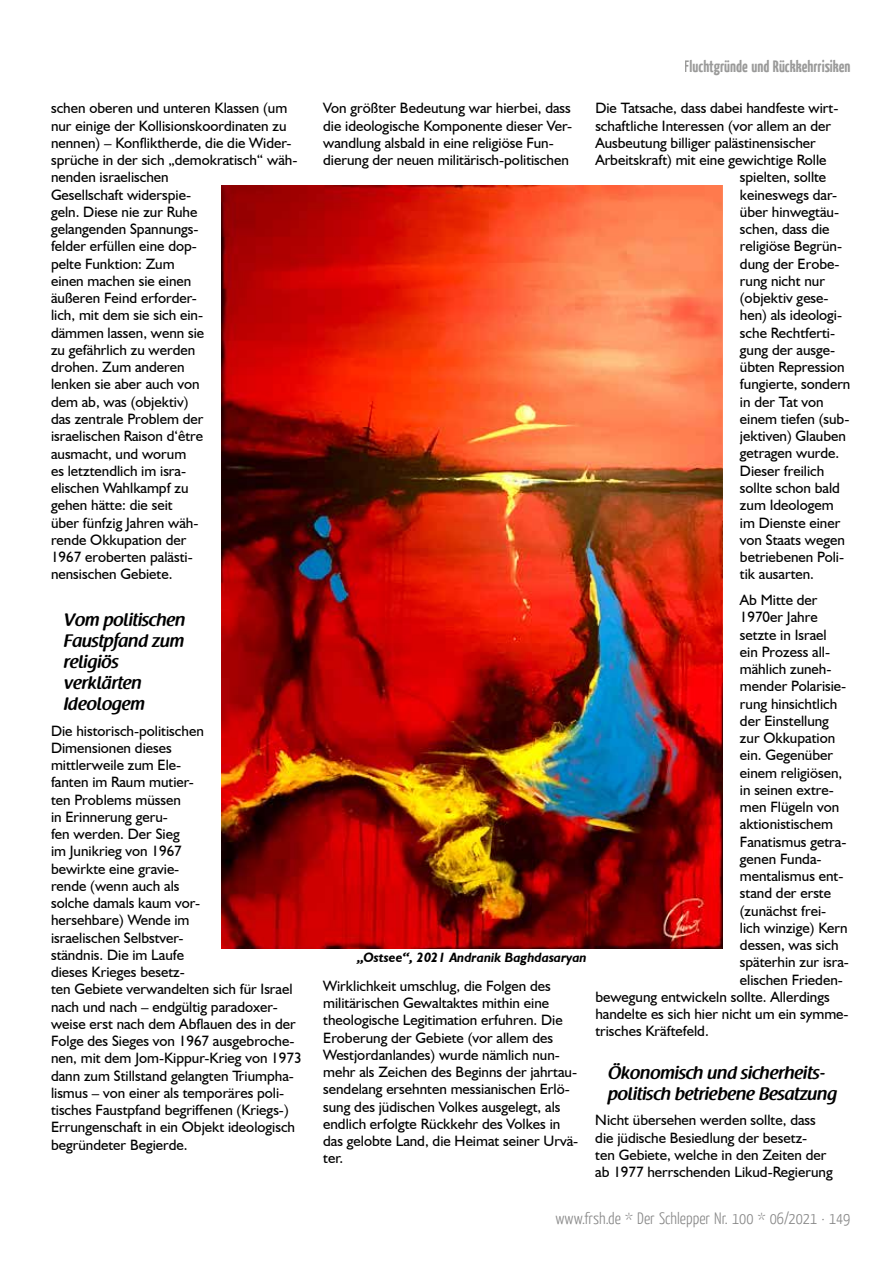
<style>
.page{position:relative;width:893px;height:1263px;background:#fff}
.page>*{position:absolute;margin:0;border:0;box-sizing:border-box;transform-origin:0 0}
.t1{font:600 18px/21px "Raspoutine";color:#000}
.t2{font:300 16.5px "Yanone Kaffeesatz";color:#878787}
.t3{font:700 16.5px "Yanone Kaffeesatz";color:#575756}
.t4{font:15px/17.2px "Humanist 521 BT";color:#000}
.t5{font:italic 700 13.5px "Humanist 521 BT";color:#000}
</style>
<div class="page">
<img style="left:221px;top:186px;width:502px;height:763px">
<p class="t4" style="left:51px;top:99px;width:248px">schen oberen und unteren Klassen (um nur einige der Kollisionskoordinaten zu nennen) – Konfliktherde, die die Wider&shy;sprüche in der sich „demokratisch“ wäh&shy;nenden israelischen<br>Gesellschaft widerspie-<br>geln. Diese nie zur Ruhe<br>gelangenden Spannungs-<br>felder erfüllen eine dop-<br>pelte Funktion: Zum<br>einen machen sie einen<br>äußeren Feind erforder-<br>lich, mit dem sie sich ein-<br>dämmen lassen, wenn sie<br>zu gefährlich zu werden<br>drohen. Zum anderen<br>lenken sie aber auch von<br>dem ab, was (objektiv)<br>das zentrale Problem der<br>israelischen Raison d‘être<br>ausmacht, und worum<br>es letztendlich im isra-<br>elischen Wahlkampf zu<br>gehen hätte: die seit<br>über fünfzig Jahren wäh-<br>rende Okkupation der<br>1967 eroberten palästi-<br>nensischen Gebiete.</p>
<p class="t1" style="left:64px;top:609px;width:123px">Vom politischen<br>Faustpfand zum religiös verklärten<br>Ideologem</p>
<p class="t4" style="left:51px;top:721px;width:252px">Die historisch-politischen<br>Dimensionen dieses<br>mittlerweile zum Ele-<br>fanten im Raum mutier-<br>ten Problems müssen<br>in Erinnerung geru-<br>fen werden. Der Sieg<br>im Junikrieg von 1967<br>bewirkte eine gravie-<br>rende (wenn auch als<br>solche damals kaum vor-<br>hersehbare) Wende im<br>israelischen Selbstver-<br>ständnis. Die im Laufe<br>dieses Krieges besetz-<br>ten Gebiete verwandelten sich für Israel nach und nach – endgültig paradoxer&shy;weise erst nach dem Abflauen des in der<br>Folge des Sieges von 1967 ausgebroche&shy;nen, mit dem Jom-Kippur-Krieg von 1973 dann zum Stillstand gelangten Triumpha&shy;lismus – von einer als temporäres poli&shy;tisches Faustpfand begriffenen (Kriegs-)<br>Errungenschaft in ein Objekt ideologisch begründeter Begierde.</p>
<p class="t3" style="left:685px;top:55px;width:167px">Fluchtgründe und Rückkehrrisiken</p>
<p class="t4" style="left:323px;top:99px;width:251px">Von größter Bedeutung war hierbei, dass die ideologische Komponente dieser Ver&shy;wandlung alsbald in eine religiöse Fun&shy;dierung der neuen militärisch-politischen</p>
<p class="t5" style="left:357px;top:949px;width:231px">„Ostsee“, 2021 Andranik Baghdasaryan</p>
<p class="t4" style="left:323px;top:977px;width:257px">Wirklichkeit umschlug, die Folgen des militärischen Gewaltaktes mithin eine theologische Legitimation erfuhren. Die Eroberung der Gebiete (vor allem des Westjordanlandes) wurde nämlich nun&shy;mehr als Zeichen des Beginns der jahrtau&shy;sendelang ersehnten messianischen Erlö&shy;sung des jüdischen Volkes ausgelegt, als endlich erfolgte Rückkehr des Volkes in das gelobte Land, die Heimat seiner Urvä&shy;ter.</p>
<p class="t4" style="left:595px;top:99px;width:245px">Die Tatsache, dass dabei handfeste wirt-</p>
<p class="t4" style="left:595px;top:117px;width:237px">schaftliche Interessen (vor allem an der</p>
<p class="t4" style="left:595px;top:134px;width:222px">Ausbeutung billiger palästinensischer</p>
<p class="t4" style="left:595px;top:151px;width:233px">Arbeitskraft) mit eine gewichtige Rolle</p>
<p class="t4" style="left:740px;top:168px;width:88px">spielten, sollte</p>
<p class="t4" style="left:740px;top:186px;width:99px">keineswegs dar-</p>
<p class="t4" style="left:740px;top:203px;width:101px">über hinwegtäu-</p>
<p class="t4" style="left:740px;top:220px;width:91px">schen, dass die</p>
<p class="t4" style="left:740px;top:237px;width:104px">religiöse Begrün-</p>
<p class="t4" style="left:740px;top:255px;width:101px">dung der Erobe-</p>
<p class="t4" style="left:740px;top:272px;width:87px">rung nicht nur</p>
<p class="t4" style="left:740px;top:289px;width:90px">(objektiv gese-</p>
<p class="t4" style="left:740px;top:306px;width:104px">hen) als ideologi-</p>
<p class="t4" style="left:740px;top:324px;width:97px">sche Rechtferti-</p>
<p class="t4" style="left:740px;top:341px;width:97px">gung der ausge-</p>
<p class="t4" style="left:740px;top:358px;width:106px">übten Repression</p>
<p class="t4" style="left:740px;top:375px;width:112px">fungierte, sondern</p>
<p class="t4" style="left:740px;top:393px;width:85px">in der Tat von</p>
<p class="t4" style="left:740px;top:410px;width:111px">einem tiefen (sub-</p>
<p class="t4" style="left:740px;top:427px;width:108px">jektiven) Glauben</p>
<p class="t4" style="left:740px;top:444px;width:101px">getragen wurde.</p>
<p class="t4" style="left:740px;top:462px;width:86px">Dieser freilich</p>
<p class="t4" style="left:740px;top:479px;width:102px">sollte schon bald</p>
<p class="t4" style="left:740px;top:496px;width:95px">zum Ideologem</p>
<p class="t4" style="left:740px;top:513px;width:102px">im Dienste einer</p>
<p class="t4" style="left:740px;top:531px;width:106px">von Staats wegen</p>
<p class="t4" style="left:740px;top:548px;width:106px">betriebenen Poli-</p>
<p class="t4" style="left:740px;top:565px;width:76px">tik ausarten.</p>
<p class="t4" style="left:740px;top:591px;width:79px">Ab Mitte der</p>
<p class="t4" style="left:740px;top:608px;width:79px">1970er Jahre</p>
<p class="t4" style="left:740px;top:625px;width:88px">setzte in Israel</p>
<p class="t4" style="left:740px;top:643px;width:92px">ein Prozess all-</p>
<p class="t4" style="left:740px;top:660px;width:93px">mählich zuneh-</p>
<p class="t4" style="left:740px;top:677px;width:108px">mender Polarisie-</p>
<p class="t4" style="left:740px;top:694px;width:99px">rung hinsichtlich</p>
<p class="t4" style="left:740px;top:712px;width:91px">der Einstellung</p>
<p class="t4" style="left:740px;top:729px;width:97px">zur Okkupation</p>
<p class="t4" style="left:740px;top:746px;width:95px">ein. Gegenüber</p>
<p class="t4" style="left:740px;top:763px;width:104px">einem religiösen,</p>
<p class="t4" style="left:740px;top:781px;width:95px">in seinen extre-</p>
<p class="t4" style="left:740px;top:798px;width:101px">men Flügeln von</p>
<p class="t4" style="left:740px;top:815px;width:95px">aktionistischem</p>
<p class="t4" style="left:740px;top:832px;width:108px">Fanatismus getra-</p>
<p class="t4" style="left:740px;top:850px;width:83px">genen Funda-</p>
<p class="t4" style="left:740px;top:867px;width:105px">mentalismus ent-</p>
<p class="t4" style="left:740px;top:884px;width:93px">stand der erste</p>
<p class="t4" style="left:740px;top:901px;width:88px">(zunächst frei-</p>
<p class="t4" style="left:740px;top:919px;width:109px">lich winzige) Kern</p>
<p class="t4" style="left:740px;top:936px;width:100px">dessen, was sich</p>
<p class="t4" style="left:740px;top:953px;width:111px">späterhin zur isra-</p>
<p class="t4" style="left:740px;top:970px;width:105px">elischen Frieden-</p>
<p class="t4" style="left:595px;top:988px;width:236px">bewegung entwickeln sollte. Allerdings</p>
<p class="t4" style="left:595px;top:1005px;width:255px">handelte es sich hier nicht um ein symme-</p>
<p class="t4" style="left:595px;top:1022px;width:115px">trisches Kräftefeld.</p>
<p class="t1" style="left:608px;top:1062px;width:231px">Ökonomisch und sicherheits&shy;politisch betriebene Besatzung</p>
<p class="t4" style="left:595px;top:1111px;width:239px">Nicht übersehen werden sollte, dass die jüdische Besiedlung der besetz-<br>ten Gebiete, welche in den Zeiten der ab 1977 herrschenden Likud-Regierung</p>
<p class="t2" style="left:555px;top:1208px;width:296px">www.frsh.de * Der Schlepper Nr. 100 * 06/2021 · 149</p>
</div>
